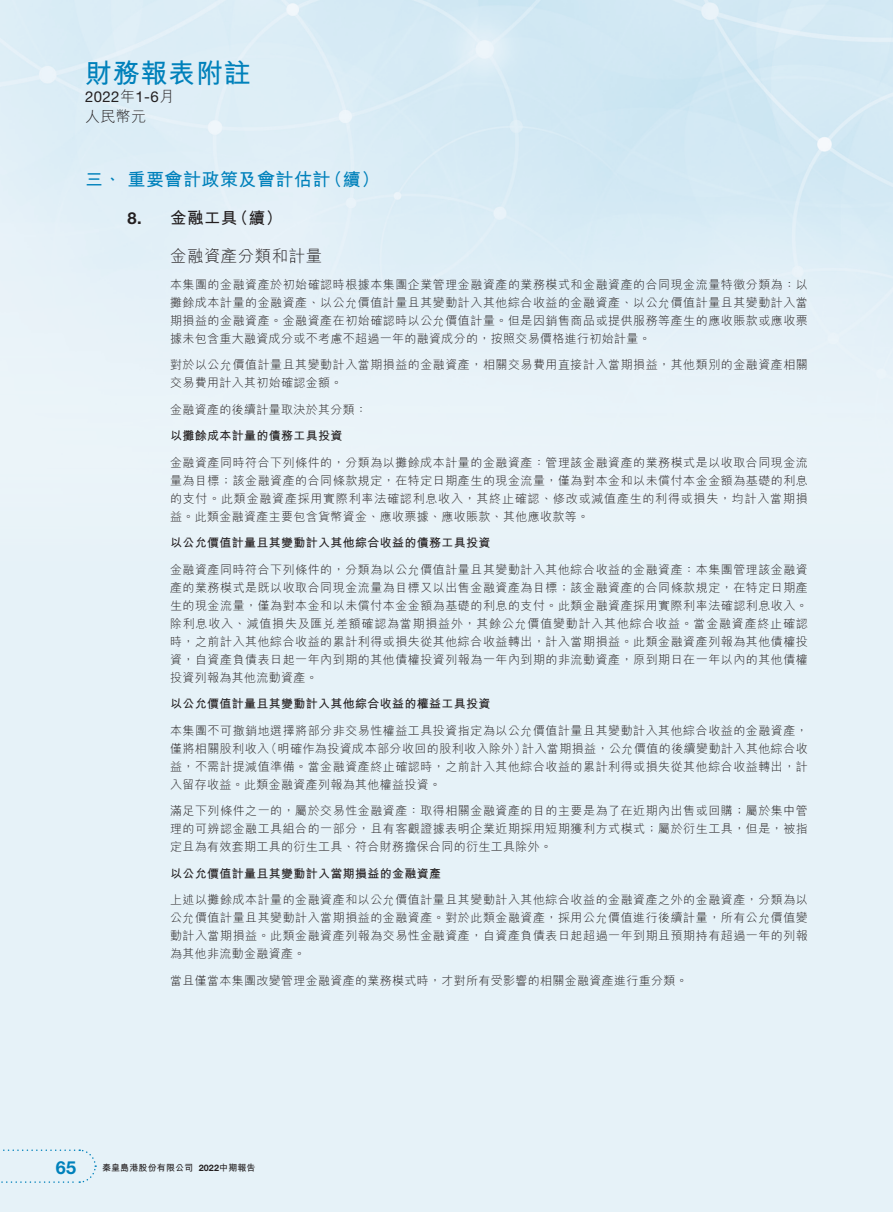
<style>
.page{position:relative;width:893px;height:1212px;background:#e6f2f8}
.page>*{position:absolute;margin:0;border:0;box-sizing:border-box;transform-origin:0 0}
.t1{font:700 27px "M Hei HK";letter-spacing:.03em;color:#0081bb}
.t2{font:700 18px "M Hei HK";letter-spacing:.03em;color:#0081bb}
.t3{font:700 18px "Helvetica Neue LT Std";color:#0081bb}
.t4{font:300 16.5px "M Hei HK";letter-spacing:.03em;color:#231f20}
.t5{font:700 16.5px "M Hei HK";color:#231f20}
.t6{font:700 16.5px "Helvetica Neue LT Std";color:#231f20}
.t7{font:15px "Helvetica Neue LT Std";color:#231f20}
.t8{font:300 15px "M Hei HK";color:#231f20}
.t9{font:300 12px/18px "M Hei HK";letter-spacing:.04em;color:#231f20;text-align:justify}
.t10{font:700 12px "M Hei HK";letter-spacing:.03em;color:#231f20}
.t11{font:700 9px "M Hei HK";letter-spacing:.015em;color:#231f20}
.t12{font:700 9px "Helvetica Neue LT Std";color:#231f20}
.s1{font-family:"M Hei HK";font-weight:300}
.s2{font-family:"M Hei HK"}
</style>
<div class="page">
<svg style="left:1px;top:1149px;width:96px;height:34px"></svg>
<img style="left:16px;top:0;width:877px;height:275px">
<h1 class="t1" style="left:85px;top:53px;width:167px">財務報表附註</h1>
<p class="t7" style="left:85px;top:88px;width:91px">2022<span class="s1">年</span>1-6<span class="s1">月</span></p>
<p class="t8" style="left:85px;top:109px;width:63px">人民幣元</p>
<h2 class="t2" style="left:85px;top:166px;width:247px">三、重要會計政策及會計估計</h2>
<h3 class="t5" style="left:232px;top:206px;width:52px">（續(</h3>
<h2 class="t2" style="left:324px;top:166px;width:57px">（續(</h2>
<h3 class="t5" style="left:170px;top:206px;width:69px">金融工具</h3>
<h3 class="t6" style="left:128px;top:208px;width:16px">8.</h3>
<h3 class="t4" style="left:170px;top:248px;width:154px">金融資產分類和計量</h3>
<p class="t9" style="left:170px;top:275px;width:639px">本集團的金融資產於初始確認時根據本集團企業管理金融資產的業務模式和金融資產的合同現金流量特徵分類為：以攤餘成本計量的金融資產、以公允價值計量且其變動計入其他綜合收益的金融資產、以公允價值計量且其變動計入當期損益的金融資產。金融資產在初始確認時以公允價值計量。但是因銷售商品或提供服務等產生的應收賬款或應收票據未包含重大融資成分或不考慮不超過一年的融資成分的，按照交易價格進行初始計量。</p>
<p class="t9" style="left:170px;top:356px;width:639px">對於以公允價值計量且其變動計入當期損益的金融資產，相關交易費用直接計入當期損益，其他類別的金融資產相關交易費用計入其初始確認金額。</p>
<p class="t9" style="left:170px;top:400px;width:199px">金融資產的後續計量取決於其分類：</p>
<p class="t10" style="left:170px;top:427px;width:174px">以攤餘成本計量的債務工具投資</p>
<p class="t9" style="left:170px;top:453px;width:639px">金融資產同時符合下列條件的，分類為以攤餘成本計量的金融資產：管理該金融資產的業務模式是以收取合同現金流量為目標；該金融資產的合同條款規定，在特定日期產生的現金流量，僅為對本金和以未償付本金金額為基礎的利息的支付。此類金融資產採用實際利率法確認利息收入，其終止確認、修改或減值產生的利得或損失，均計入當期損益。此類金融資產主要包含貨幣資金、應收票據、應收賬款、其他應收款等。</p>
<p class="t10" style="left:170px;top:534px;width:322px">以公允價值計量且其變動計入其他綜合收益的債務工具投資</p>
<p class="t9" style="left:170px;top:560px;width:639px">金融資產同時符合下列條件的，分類為以公允價值計量且其變動計入其他綜合收益的金融資產：本集團管理該金融資產的業務模式是既以收取合同現金流量為目標又以出售金融資產為目標；該金融資產的合同條款規定，在特定日期產生的現金流量，僅為對本金和以未償付本金金額為基礎的利息的支付。此類金融資產採用實際利率法確認利息收入。除利息收入、減值損失及匯兌差額確認為當期損益外，其餘公允價值變動計入其他綜合收益。當金融資產終止確認時，之前計入其他綜合收益的累計利得或損失從其他綜合收益轉出，計入當期損益。此類金融資產列報為其他債權投資，自資產負債表日起一年內到期的其他債權投資列報為一年內到期的非流動資產，原到期日在一年以內的其他債權投資列報為其他流動資產。</p>
<p class="t10" style="left:170px;top:695px;width:322px">以公允價值計量且其變動計入其他綜合收益的權益工具投資</p>
<p class="t9" style="left:170px;top:721px;width:639px;text-align:right">本集團不可撤銷地選擇將部分非交易性權益工具投資指定為以公允價值計量且其變動計入其他綜合收益的金融資產，計入當期損益，公允價值的後續變動計入其他綜合收</p>
<p class="t9" style="left:265px;top:739px;width:262px">（明確作為投資成本部分收回的股利收入除外）</p>
<p class="t9" style="left:170px;top:739px;width:639px;text-align:left">僅將相關股利收入<br>益，不需計提減值準備。當金融資產終止確認時，之前計入其他綜合收益的累計利得或損失從其他綜合收益轉出，計入留存收益。此類金融資產列報為其他權益投資。</p>
<p class="t9" style="left:170px;top:802px;width:639px">滿足下列條件之一的，屬於交易性金融資產：取得相關金融資產的目的主要是為了在近期內出售或回購；屬於集中管理的可辨認金融工具組合的一部分，且有客觀證據表明企業近期採用短期獲利方式模式；屬於衍生工具，但是，被指定且為有效套期工具的衍生工具、符合財務擔保合同的衍生工具除外。</p>
<p class="t10" style="left:170px;top:865px;width:273px">以公允價值計量且其變動計入當期損益的金融資產</p>
<p class="t9" style="left:170px;top:891px;width:639px">上述以攤餘成本計量的金融資產和以公允價值計量且其變動計入其他綜合收益的金融資產之外的金融資產，分類為以公允價值計量且其變動計入當期損益的金融資產。對於此類金融資產，採用公允價值進行後續計量，所有公允價值變動計入當期損益。此類金融資產列報為交易性金融資產，自資產負債表日起超過一年到期且預期持有超過一年的列報為其他非流動金融資產。</p>
<p class="t9" style="left:170px;top:971px;width:519px">當且僅當本集團改變管理金融資產的業務模式時，才對所有受影響的相關金融資產進行重分類。</p>
<h2 class="t3" style="left:56px;top:1156px;width:22px">65</h2>
<p class="t11" style="left:102px;top:1161px;width:93px">秦皇島港股份有限公司</p>
<p class="t12" style="left:199px;top:1162px;width:58px">2022<span class="s2">中期報告</span></p>
</div>
